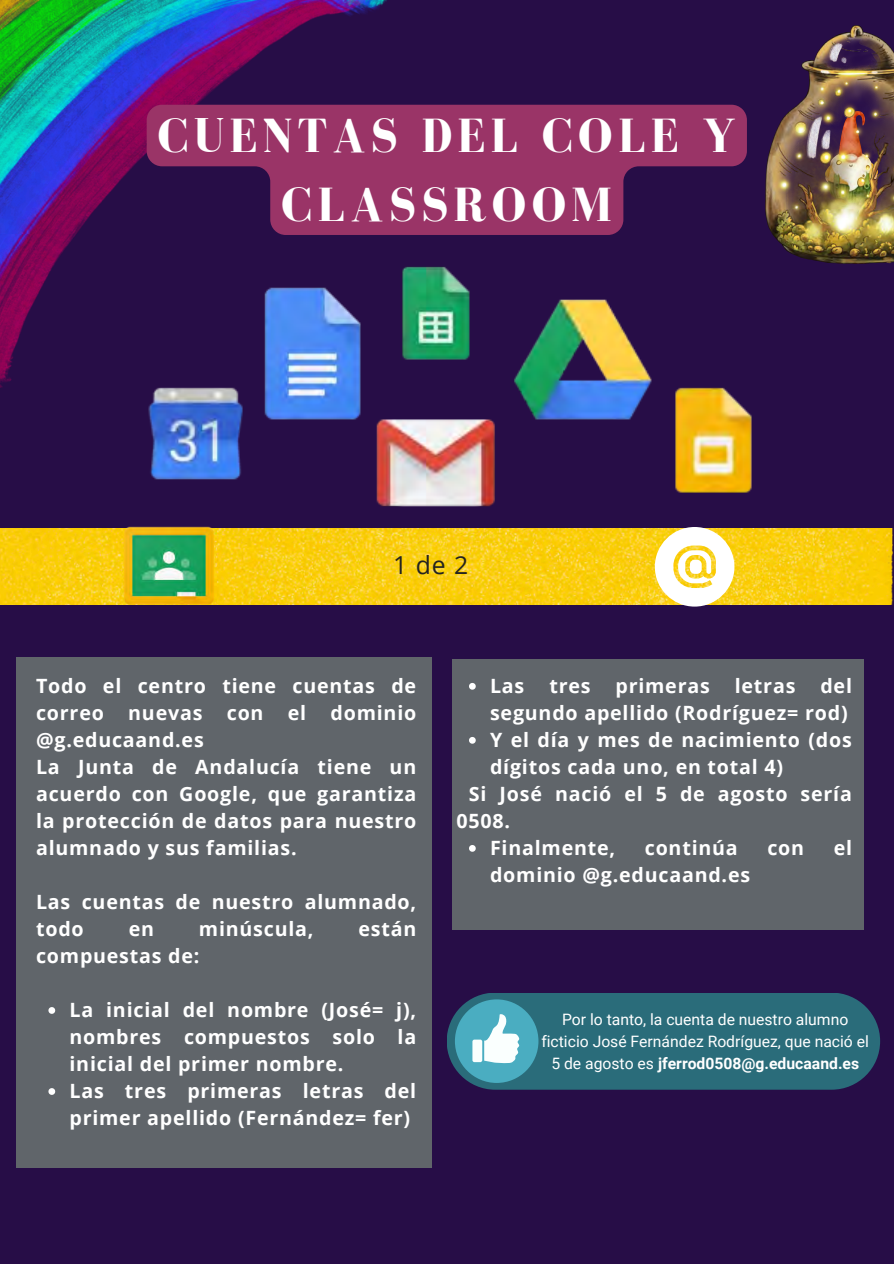
<style>
.page{position:relative;width:894px;height:1264px;background:#fff}
.page>*{position:absolute;margin:0;border:0;box-sizing:border-box;transform-origin:0 0}
.t1{font:700 49.35px/68.7px "Bodoni FLF";letter-spacing:.1em;color:#fff;text-align:center}
.t2{font:24.75px "Open Sans";color:#222}
.t3{font:700 19.65px/27px "Open Sans";letter-spacing:.04em;color:#fff}
.t4{font:15.75px/22px "Roboto";color:#fff;text-align:center}
.s1{font-weight:700}
</style>
<div class="page">
<div style="left:0;top:0;width:893px;height:1263px;background:#270d47"></div>
<img style="left:128px;top:266px;width:624px;height:261px">
<img style="left:0;top:528px;width:893px;height:77px">
<svg style="left:654px;top:527px;width:80px;height:79px;background:#f8eaaf"></svg>
<div style="left:17px;top:657px;width:414px;height:510px;background:#60656a"></div>
<div style="left:452px;top:659px;width:410px;height:270px;background:#60656a"></div>
<img style="left:0;top:0;width:405px;height:395px">
<svg style="left:147px;top:105px;width:599px;height:130px;fill:#9a3467"></svg>
<svg style="left:469px;top:683px;width:6px;height:6px"></svg>
<svg style="left:469px;top:737px;width:6px;height:6px"></svg>
<svg style="left:469px;top:845px;width:6px;height:6px"></svg>
<img style="left:123px;top:527px;width:92px;height:77px">
<svg style="left:48px;top:1007px;width:7px;height:6px"></svg>
<svg style="left:48px;top:1088px;width:7px;height:6px"></svg>
<div style="left:446px;top:992px;width:433px;height:97px;background:#2a6c7a;border-radius:49px"></div>
<div style="left:455px;top:999px;width:83px;height:83px;background:#4aadc1;border-radius:50%"></div>
<svg style="left:484px;top:1014px;width:35px;height:49px"></svg>
<div style="left:472px;top:1039px;width:10px;height:23px;background:#fafffe;border-radius:2px"></div>
<img style="left:765px;top:25px;width:128px;height:239px">
<p class="t1" style="left:158px;top:101px;width:579px">CUENTAS DEL COLE Y<br>CLASSROOM</p>
<p class="t2" style="left:393px;top:547px;width:77px">1 de 2</p>
<p class="t3" style="left:36px;top:672px;width:381px">Todo el centro tiene cuentas de correo nuevas con el dominio @g.educaand.es<br>La Junta de Andalucía tiene un acuerdo con Google, que garantiza la protección de datos para nuestro alumnado y sus familias.</p>
<p class="t3" style="left:36px;top:888px;width:381px">Las cuentas de nuestro alumnado, todo</p>
<p class="t3" style="left:129px;top:915px;width:27px">en</p>
<p class="t3" style="left:199px;top:915px;width:116px">minúscula,</p>
<p class="t3" style="left:358px;top:915px;width:59px">están</p>
<p class="t3" style="left:36px;top:942px;width:165px">compuestas de:</p>
<h2 class="t3" style="left:69px;top:996px;width:348px;text-align:justify">La inicial del nombre (José= j), nombres compuestos solo la inicial del primer nombre.</h2>
<p class="t3" style="left:69px;top:1077px;width:348px">Las tres primeras letras del primer apellido (Fernández= fer)</p>
<p class="t3" style="left:490px;top:672px;width:363px;text-align:right">del<br>segundo apellido (Rodríguez= rod)</p>
<p class="t3" style="left:490px;top:726px;width:363px">Y el día y mes de nacimiento (dos dígitos cada uno, en total 4)</p>
<h1 class="t3" style="left:456px;top:780px;width:397px;text-indent:12px">Si José nació el 5 de agosto sería<br>0508.</h1>
<p class="t3" style="left:490px;top:834px;width:127px">Finalmente,</p>
<p class="t3" style="left:644px;top:834px;width:94px">continúa</p>
<p class="t3" style="left:767px;top:834px;width:38px">con</p>
<p class="t3" style="left:833px;top:834px;width:20px">el</p>
<p class="t3" style="left:490px;top:861px;width:261px">dominio @g.educaand.es</p>
<p class="t3" style="left:490px;top:672px;width:36px">Las</p>
<p class="t3" style="left:549px;top:672px;width:43px">tres</p>
<p class="t3" style="left:615px;top:672px;width:96px">primeras</p>
<p class="t3" style="left:734px;top:672px;width:62px">letras</p>
<h3 class="t4" style="left:541px;top:1008px;width:329px">Por lo tanto, la cuenta de nuestro alumno ficticio José Fernández Rodríguez, que nació el<br>5 de agosto es <span class="s1">jferrod0508@g.educaand.es</span></h3>
</div>
